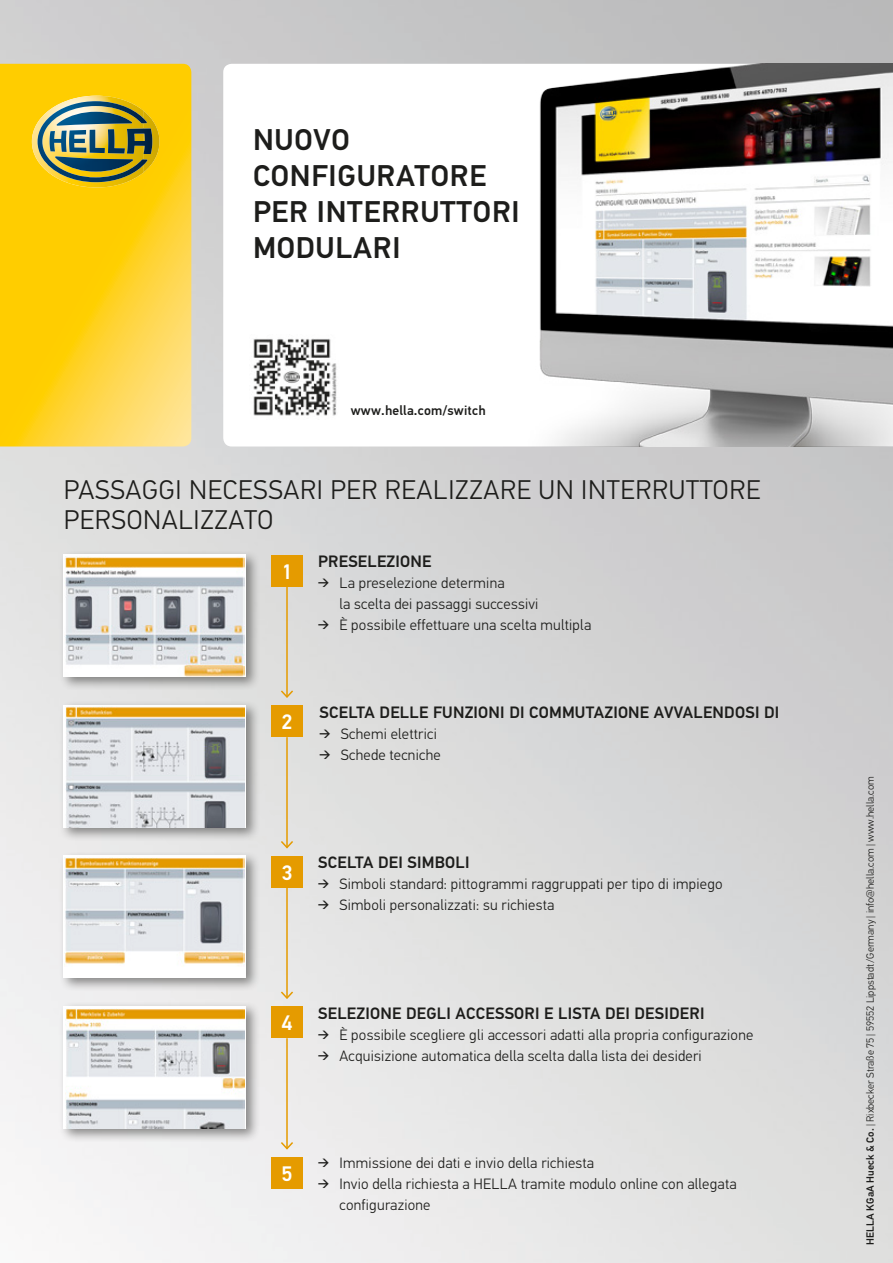
<style>
.page{position:relative;width:893px;height:1263px;background:#fff}
.page>*{position:absolute;margin:0;border:0;box-sizing:border-box;transform-origin:0 0}
.Headline_20pt_Medium{font:500 30px/36px "Hella DIN Universal";letter-spacing:.025em;color:#1d1d1b}
.Headline_18pt_Light{font:300 27px/30px "Hella DIN Universal";letter-spacing:.025em;color:#1d1d1b}
.Zahlen_14pt_Medium_w{font:500 21px "Hella DIN Universal";color:#fff}
.Headline_11pt_Versal{font:500 16.5px "Hella DIN Universal";letter-spacing:.015em;color:#1d1d1b}
.t1{font:300 15px/21px "Hella DIN Universal";letter-spacing:.015em;color:#1d1d1b}
.Copy_9pt_4_5mm_Mediu{font:500 13.5px "Hella DIN Universal";letter-spacing:.015em;color:#1d1d1b}
.Imprint_7pt{font:300 10.5px "Hella DIN Universal";color:#1d1d1b}
.s1{font-weight:500}
</style>
<div class="page">
<img style="left:0;top:0;width:893px;height:1263px">
<svg style="left:223px;top:64px;width:216px;height:382px"></svg>
<img style="left:439px;top:64px;width:454px;height:382px">
<svg style="left:0;top:64px;width:191px;height:382px;background:#fed11f"></svg>
<img style="left:144px;top:96px;width:15px;height:92px">
<img style="left:32px;top:111px;width:6px;height:61px">
<img style="left:96px;top:182px;width:48px;height:6px">
<svg style="left:48px;top:182px;width:48px;height:6px"></svg>
<img style="left:48px;top:96px;width:96px;height:5px">
<img style="left:152px;top:111px;width:7px;height:62px">
<img style="left:38px;top:101px;width:114px;height:81px">
<div style="left:59px;top:550px;width:201px;height:141px;background:#1d1d1b;opacity:.5"></div>
<img style="left:64px;top:556px;width:181px;height:121px">
<img style="left:250px;top:335px;width:90px;height:85px">
<div style="left:59px;top:700px;width:201px;height:142px;background:#1d1d1b;opacity:.5"></div>
<svg style="left:64px;top:705px;width:182px;height:122px"></svg>
<img style="left:65px;top:707px;width:179px;height:120px">
<div style="left:59px;top:851px;width:201px;height:141px;background:#1d1d1b;opacity:.5"></div>
<div style="left:64px;top:856px;width:182px;height:122px;background:#fff"></div>
<img style="left:65px;top:857px;width:180px;height:108px">
<div style="left:59px;top:1001px;width:201px;height:142px;background:#1d1d1b;opacity:.5"></div>
<svg style="left:64px;top:1006px;width:182px;height:122px"></svg>
<img style="left:65px;top:1008px;width:179px;height:120px">
<div style="left:271px;top:555px;width:32px;height:32px;background:#e59b00"></div>
<hr style="left:286px;top:587px;width:2px;height:110px;background:#e59b00">
<svg style="left:279px;top:689px;width:16px;height:10px"></svg>
<div style="left:271px;top:705px;width:32px;height:32px;background:#e59b00"></div>
<hr style="left:286px;top:737px;width:2px;height:110px;background:#e59b00">
<svg style="left:279px;top:839px;width:16px;height:11px"></svg>
<div style="left:271px;top:856px;width:32px;height:32px;background:#e59b00"></div>
<hr style="left:286px;top:888px;width:2px;height:110px;background:#e59b00">
<svg style="left:279px;top:990px;width:16px;height:10px"></svg>
<div style="left:271px;top:1006px;width:32px;height:32px;background:#e59b00"></div>
<hr style="left:286px;top:1038px;width:2px;height:110px;background:#e59b00">
<svg style="left:279px;top:1140px;width:16px;height:11px"></svg>
<div style="left:271px;top:1157px;width:32px;height:32px;background:#e59b00"></div>
<p class="Headline_20pt_Medium" style="left:253px;top:124px;width:268px">NUOVO<br>CONFIGURATORE<br>PER INTERRUTTORI<br>MODULARI</p>
<p class="Copy_9pt_4_5mm_Mediu" style="left:351px;top:401px;width:136px">www.hella.com/switch</p>
<p class="Headline_18pt_Light" style="left:64px;top:476px;width:698px">PASSAGGI NECESSARI PER REALIZZARE UN INTERRUTTORE<br>PERSONALIZZATO</p>
<p class="Headline_11pt_Versal" style="left:318px;top:551px;width:115px">PRESELEZIONE</p>
<p class="t1" style="left:339px;top:573px;width:201px;text-indent:-21px">➔ La preselezione determina<br>la scelta dei passaggi successivi</p>
<p class="t1" style="left:318px;top:615px;width:275px">➔ È possibile effettuare una scelta multipla</p>
<p class="Zahlen_14pt_Medium_w" style="left:281px;top:558px;width:13px">1</p>
<p class="Zahlen_14pt_Medium_w" style="left:281px;top:709px;width:13px">2</p>
<p class="Headline_11pt_Versal" style="left:320px;top:701px;width:461px">SCELTA DELLE FUNZIONI DI COMMUTAZIONE AVVALENDOSI DI</p>
<p class="t1" style="left:320px;top:724px;width:119px">➔ Schemi elettrici</p>
<p class="t1" style="left:320px;top:745px;width:123px">➔ Schede tecniche</p>
<p class="Zahlen_14pt_Medium_w" style="left:281px;top:859px;width:13px">3</p>
<p class="Headline_11pt_Versal" style="left:318px;top:852px;width:153px">SCELTA DEI SIMBOLI</p>
<p class="t1" style="left:318px;top:874px;width:406px">➔ Simboli standard: pittogrammi raggruppati per tipo di impiego</p>
<p class="t1" style="left:318px;top:895px;width:238px">➔ Simboli personalizzati: su richiesta</p>
<p class="Zahlen_14pt_Medium_w" style="left:281px;top:1010px;width:13px">4</p>
<p class="Headline_11pt_Versal" style="left:318px;top:1003px;width:388px">SELEZIONE DEGLI ACCESSORI E LISTA DEI DESIDERI</p>
<p class="t1" style="left:318px;top:1025px;width:437px">➔ È possibile scegliere gli accessori adatti alla propria configurazione</p>
<p class="t1" style="left:318px;top:1046px;width:385px">➔ Acquisizione automatica della scelta dalla lista dei desideri</p>
<p class="Zahlen_14pt_Medium_w" style="left:281px;top:1160px;width:13px">5</p>
<p class="t1" style="left:318px;top:1153px;width:277px">➔ Immissione dei dati e invio della richiesta</p>
<p class="t1" style="left:339px;top:1174px;width:399px;text-indent:-21px">➔ Invio della richiesta a HELLA tramite modulo online con allegata configurazione</p>
<p class="Imprint_7pt" style="left:864px;top:1244px;width:470px;rotate:-90deg"><span class="s1">HELLA KGaA Hueck &amp; Co.</span> | Rixbecker Straße 75 | 59552 Lippstadt /Germany | info@hella.com | www.hella.com</p>
</div>
